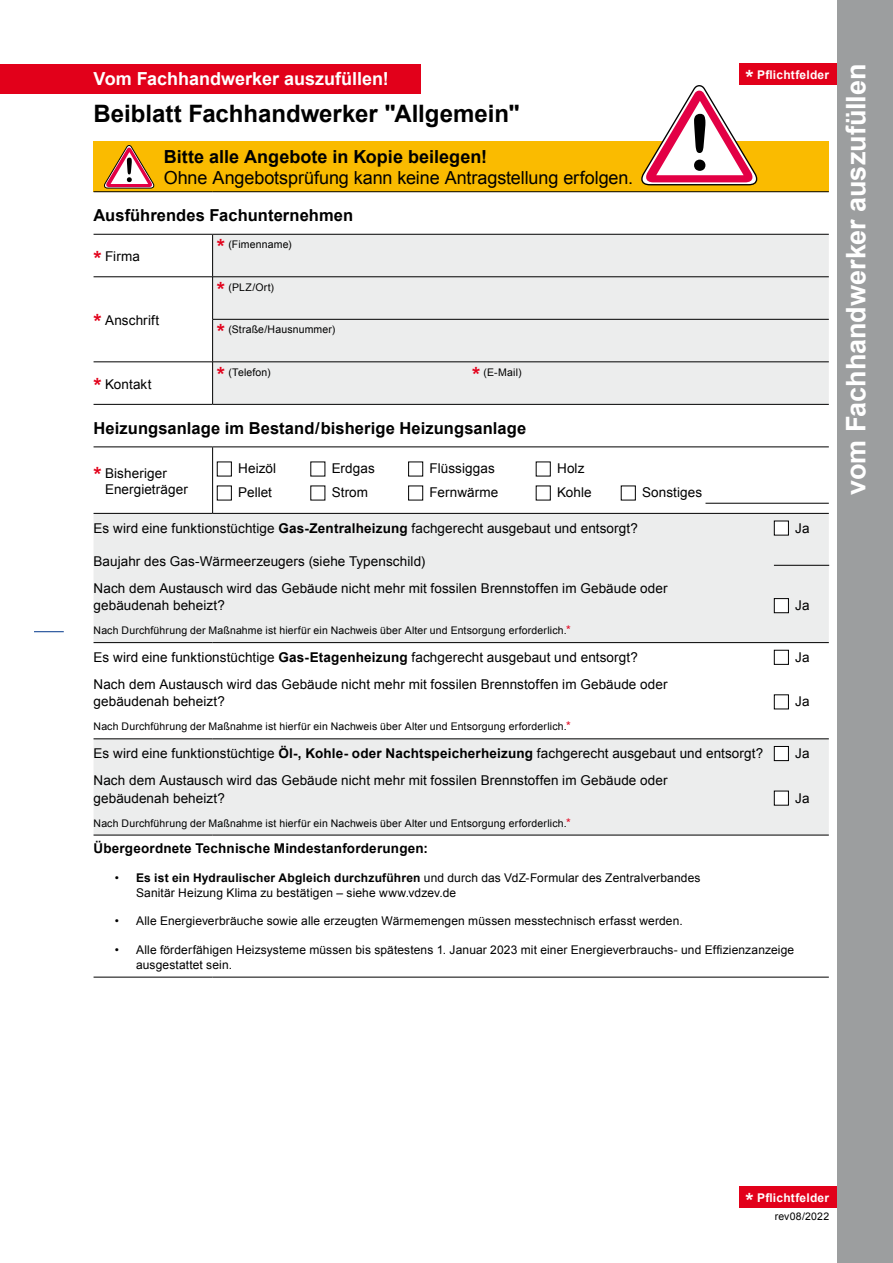
<style>
.page{position:relative;width:893px;height:1263px;background:#fff}
.page>*{position:absolute;margin:0;border:0;box-sizing:border-box;transform-origin:0 0}
.t1{font:700 27px "Arial";letter-spacing:-.005em;color:#fff}
.t2{font:700 24px "Arial";color:#000}
.t3{font:18px "Arial";letter-spacing:-.005em;color:#000}
.t4{font:700 18px "Arial";color:#000}
.t5{font:700 18px "Arial";color:#fff}
.t6{font:700 16.5px "Arial";letter-spacing:.005em;color:#000}
.t7{font:13.5px/17.5px "Arial";letter-spacing:.005em;color:#000}
.t8{font:700 13.5px "Arial";letter-spacing:.015em;color:#000}
.t9{font:12px/14.4px "Arial";letter-spacing:.01em;color:#000}
.t10{font:700 12px "Arial";letter-spacing:.02em;color:#fff}
.t11{font:10.5px "Arial";letter-spacing:.015em;color:#000}
.s1{font-weight:700;font-size:21px;color:#e2001a}
.s2{font-size:21px}
.s3{font-weight:700}
.s4{font-size:12px;color:#e2001a}
</style>
<div class="page">
<hr style="left:34px;top:631px;width:30px;height:1px;background:#00378b">
<div style="left:740px;top:1186px;width:153px;height:22px;background:#e2001a"></div>
<div style="left:740px;top:64px;width:153px;height:21px;background:#e2001a"></div>
<div style="left:0;top:64px;width:421px;height:30px;background:#e2001a"></div>
<div style="left:94px;top:141px;width:735px;height:51px;background:#fabb00"></div>
<div style="left:838px;top:0;width:55px;height:1263px;background:#9c9e9f"></div>
<svg style="left:94px;top:235px;width:735px;height:600px;fill:#eceded"></svg>
<hr style="left:94px;top:404px;width:119px;height:1px;background:#000">
<hr style="left:213px;top:404px;width:616px;height:1px;background:#000">
<hr style="left:94px;top:977px;width:119px;height:1px;background:#000">
<hr style="left:213px;top:977px;width:616px;height:1px;background:#000">
<hr style="left:212px;top:235px;width:1px;height:42px;background:#000">
<hr style="left:212px;top:277px;width:1px;height:42px;background:#000">
<hr style="left:212px;top:319px;width:1px;height:43px;background:#000">
<hr style="left:212px;top:362px;width:1px;height:42px;background:#000">
<hr style="left:212px;top:447px;width:1px;height:66px;background:#000">
<hr style="left:94px;top:276px;width:119px;height:1px;background:#000">
<hr style="left:213px;top:276px;width:616px;height:1px;background:#000">
<hr style="left:213px;top:319px;width:616px;height:1px;background:#000">
<hr style="left:94px;top:362px;width:119px;height:1px;background:#000">
<hr style="left:213px;top:362px;width:616px;height:1px;background:#000">
<hr style="left:94px;top:191px;width:119px;height:1px;background:#000">
<hr style="left:213px;top:191px;width:616px;height:1px;background:#000">
<hr style="left:94px;top:234px;width:119px;height:1px;background:#000">
<hr style="left:213px;top:234px;width:616px;height:1px;background:#000">
<hr style="left:94px;top:446px;width:119px;height:1px;background:#000">
<hr style="left:213px;top:446px;width:616px;height:1px;background:#000">
<hr style="left:94px;top:513px;width:119px;height:1px;background:#000">
<hr style="left:213px;top:513px;width:616px;height:1px;background:#000">
<hr style="left:94px;top:642px;width:119px;height:1px;background:#000">
<hr style="left:213px;top:642px;width:616px;height:1px;background:#000">
<hr style="left:94px;top:738px;width:119px;height:1px;background:#000">
<hr style="left:213px;top:738px;width:616px;height:1px;background:#000">
<hr style="left:94px;top:835px;width:119px;height:1px;background:#000">
<hr style="left:213px;top:835px;width:616px;height:1px;background:#000">
<div style="left:217px;top:462px;width:14px;height:14px;background:#fff"></div>
<div style="left:217px;top:462px;width:15px;height:14px;border:1px solid #000"></div>
<div style="left:311px;top:462px;width:14px;height:14px;background:#fff"></div>
<div style="left:409px;top:462px;width:14px;height:14px;background:#fff"></div>
<div style="left:408px;top:462px;width:15px;height:14px;border:1px solid #000"></div>
<div style="left:536px;top:462px;width:14px;height:14px;background:#fff"></div>
<div style="left:536px;top:462px;width:15px;height:14px;border:1px solid #000"></div>
<div style="left:217px;top:486px;width:14px;height:14px;background:#fff"></div>
<div style="left:217px;top:486px;width:15px;height:14px;border:1px solid #000"></div>
<div style="left:311px;top:486px;width:14px;height:14px;background:#fff"></div>
<div style="left:409px;top:486px;width:14px;height:14px;background:#fff"></div>
<div style="left:408px;top:486px;width:15px;height:14px;border:1px solid #000"></div>
<div style="left:536px;top:486px;width:14px;height:14px;background:#fff"></div>
<div style="left:536px;top:486px;width:15px;height:14px;border:1px solid #000"></div>
<div style="left:621px;top:486px;width:14px;height:14px;background:#fff"></div>
<div style="left:621px;top:486px;width:15px;height:14px;border:1px solid #000"></div>
<hr style="left:705px;top:503px;width:124px;height:1px;background:#000">
<div style="left:774px;top:521px;width:14px;height:14px;background:#fff"></div>
<div style="left:774px;top:521px;width:15px;height:14px;border:1px solid #000"></div>
<hr style="left:774px;top:565px;width:55px;height:1px;background:#000">
<div style="left:774px;top:599px;width:14px;height:14px;background:#fff"></div>
<div style="left:774px;top:598px;width:15px;height:15px;border:1px solid #000"></div>
<div style="left:774px;top:650px;width:14px;height:14px;background:#fff"></div>
<div style="left:774px;top:650px;width:15px;height:15px;border:1px solid #000"></div>
<div style="left:774px;top:695px;width:14px;height:14px;background:#fff"></div>
<div style="left:774px;top:694px;width:15px;height:15px;border:1px solid #000"></div>
<div style="left:774px;top:746px;width:14px;height:15px;background:#fff"></div>
<div style="left:774px;top:746px;width:15px;height:15px;border:1px solid #000"></div>
<div style="left:774px;top:791px;width:14px;height:14px;background:#fff"></div>
<div style="left:774px;top:791px;width:15px;height:14px;border:1px solid #000"></div>
<svg style="left:641px;top:84px;width:117px;height:102px"></svg>
<svg style="left:104px;top:145px;width:50px;height:44px"></svg>
<h3 class="t5" style="left:94px;top:67px;width:297px">Vom Fachhandwerker auszufüllen!</h3>
<h2 class="t2" style="left:94px;top:98px;width:428px">Beiblatt Fachhandwerker "Allgemein"</h2>
<h3 class="t4" style="left:164px;top:144px;width:325px">Bitte alle Angebote in Kopie beilegen!</h3>
<h3 class="t3" style="left:164px;top:166px;width:471px">Ohne Angebotsprüfung kann keine Antragstellung erfolgen.</h3>
<p class="t6" style="left:94px;top:204px;width:261px">Ausführendes Fachunternehmen</p>
<p class="t7" style="left:94px;top:248px;width:48px"><span class="s1">*</span> Firma</p>
<p class="t11" style="left:217px;top:238px;width:76px"><span class="s1">*</span> (Fimenname)</p>
<p class="t7" style="left:94px;top:311px;width:67px"><span class="s1">*</span> Anschrift</p>
<p class="t7" style="left:94px;top:375px;width:59px"><span class="s1">*</span> Kontakt</p>
<p class="t11" style="left:217px;top:280px;width:59px"><span class="s1">*</span> (PLZ/Ort)</p>
<p class="t11" style="left:217px;top:323px;width:120px"><span class="s1">*</span> (Straße/Hausnummer)</p>
<p class="t11" style="left:217px;top:365px;width:55px"><span class="s1">*</span> (Telefon)</p>
<p class="t11" style="left:472px;top:365px;width:51px"><span class="s1">*</span> (E-Mail)</p>
<p class="t10" style="left:746px;top:67px;width:85px"><span class="s2">*</span> Pflichtfelder</p>
<p class="t6" style="left:94px;top:417px;width:434px">Heizungsanlage im Bestand/bisherige Heizungsanlage</p>
<p class="t7" style="left:105px;top:465px;width:84px;line-height:16.2px;text-indent:-12px"><span class="s1">*</span> Bisheriger<br>Energieträger</p>
<p class="t7" style="left:238px;top:460px;width:39px">Heizöl</p>
<p class="t7" style="left:332px;top:460px;width:45px">Erdgas</p>
<p class="t7" style="left:429px;top:460px;width:67px">Flüssiggas</p>
<p class="t7" style="left:557px;top:460px;width:29px">Holz</p>
<p class="t7" style="left:238px;top:484px;width:35px">Pellet</p>
<p class="t7" style="left:332px;top:484px;width:38px">Strom</p>
<p class="t7" style="left:429px;top:484px;width:70px">Fernwärme</p>
<p class="t7" style="left:557px;top:484px;width:36px">Kohle</p>
<p class="t7" style="left:642px;top:484px;width:62px">Sonstiges</p>
<p class="t7" style="left:94px;top:519px;width:546px">Es wird eine funktionstüchtige <span class="s3">Gas-Zentralheizung</span> fachgerecht ausgebaut und entsorgt?</p>
<p class="t7" style="left:795px;top:519px;width:16px">Ja</p>
<p class="t7" style="left:94px;top:547px;width:576px;line-height:27px">Baujahr des Gas-Wärmeerzeugers (siehe Typenschild)<br>Nach dem Austausch wird das Gebäude nicht mehr mit fossilen Brennstoffen im Gebäude oder</p>
<p class="t7" style="left:94px;top:597px;width:133px">gebäudenah beheizt?</p>
<p class="t7" style="left:795px;top:597px;width:16px">Ja</p>
<p class="t11" style="left:94px;top:623px;width:479px">Nach Durchführung der Maßnahme ist hierfür ein Nachweis über Alter und Entsorgung erforderlich.<span class="s4">*</span></p>
<p class="t7" style="left:94px;top:648px;width:546px">Es wird eine funktionstüchtige <span class="s3">Gas-Etagenheizung</span> fachgerecht ausgebaut und entsorgt?</p>
<p class="t7" style="left:795px;top:648px;width:16px">Ja</p>
<p class="t7" style="left:94px;top:675px;width:576px">Nach dem Austausch wird das Gebäude nicht mehr mit fossilen Brennstoffen im Gebäude oder gebäudenah beheizt?</p>
<p class="t7" style="left:795px;top:693px;width:16px">Ja</p>
<p class="t11" style="left:94px;top:720px;width:479px">Nach Durchführung der Maßnahme ist hierfür ein Nachweis über Alter und Entsorgung erforderlich.<span class="s4">*</span></p>
<p class="t7" style="left:94px;top:745px;width:671px">Es wird eine funktionstüchtige <span class="s3">Öl-, Kohle- oder Nachtspeicherheizung</span> fachgerecht ausgebaut und entsorgt?</p>
<p class="t7" style="left:795px;top:745px;width:16px">Ja</p>
<p class="t7" style="left:94px;top:772px;width:576px">Nach dem Austausch wird das Gebäude nicht mehr mit fossilen Brennstoffen im Gebäude oder gebäudenah beheizt?</p>
<p class="t7" style="left:795px;top:789px;width:16px">Ja</p>
<p class="t11" style="left:94px;top:816px;width:479px">Nach Durchführung der Maßnahme ist hierfür ein Nachweis über Alter und Entsorgung erforderlich.<span class="s4">*</span></p>
<p class="t8" style="left:94px;top:840px;width:336px">Übergeordnete Technische Mindestanforderungen:</p>
<p class="t9" style="left:136px;top:871px;width:566px;text-indent:-21px">• <span class="s3">Es ist ein Hydraulischer Abgleich durchzuführen</span> und durch das VdZ-Formular des Zentralverbandes<br>Sanitär Heizung Klima zu bestätigen – siehe www.vdzev.de</p>
<p class="t9" style="left:115px;top:914px;width:569px">• Alle Energieverbräuche sowie alle erzeugten Wärmemengen müssen messtechnisch erfasst werden.</p>
<p class="t9" style="left:136px;top:943px;width:660px;text-indent:-21px">• Alle förderfähigen Heizsysteme müssen bis spätestens 1. Januar 2023 mit einer Energieverbrauchs- und Effizienzanzeige ausgestattet sein.</p>
<h1 class="t1" style="left:838px;top:494px;width:432px;rotate:-90deg">vom Fachhandwerker auszufüllen</h1>
<p class="t10" style="left:746px;top:1189px;width:85px"><span class="s2">*</span> Pflichtfelder</p>
<p class="t11" style="left:775px;top:1209px;width:56px">rev08/2022</p>
</div>
